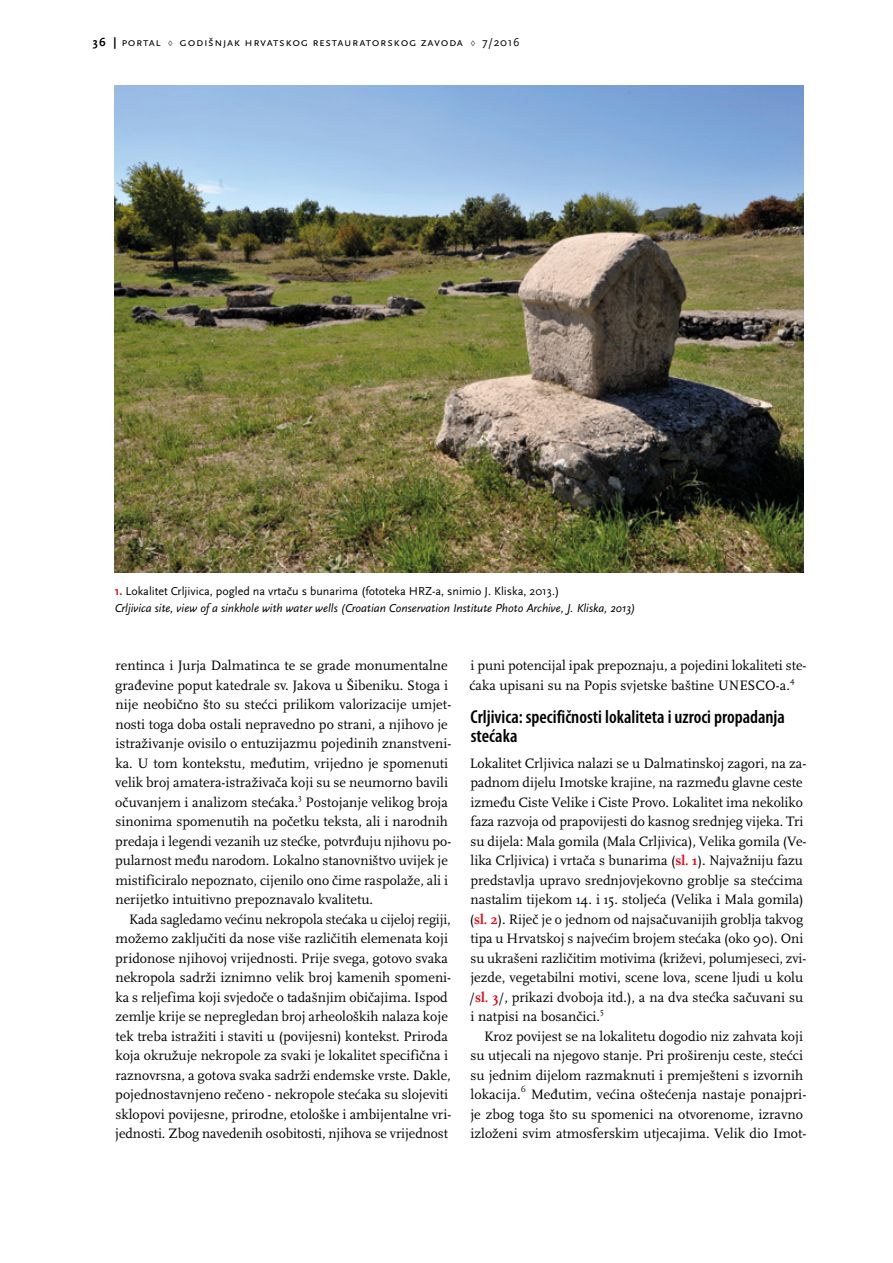
<style>
.page{position:relative;width:893px;height:1263px;background:#fff}
.page>*{position:absolute;margin:0;border:0;box-sizing:border-box;transform-origin:0 0}
.t1{font:600 condensed 18.75px/19.5px "Myriad Pro";color:#000}
.t2{font:14.25px/19.5px "Scala Pro";color:#000}
.t3{font:italic 12px/16.5px "Scala Sans Pro";color:#000}
.t4{font:12px "Scala Sans Pro";letter-spacing:.05em;color:#000}
.t5{font:8.55px "Scala Pro";color:#000}
.s1{font-weight:700}
.s2{font-family:"Scala Pro"}
.s3{font-weight:700;font-style:normal;color:#e30613}
.s4{font-style:normal}
.s5{font-weight:700;color:#e30613}
</style>
<div class="page">
<img style="left:115px;top:86px;width:689px;height:486px">
<p class="t4" style="left:93px;top:35px;width:428px"><span class="s1">36 |</span> portal <span class="s2">♢</span> Godišnjak Hrvatskog restauratorskog zavoda <span class="s2">♢</span> 7/2016</p>
<p class="t3" style="left:115px;top:583px;width:522px"><span class="s3">1.</span> <span class="s4">Lokalitet Crljivica, pogled na vrtaču s bunarima (fototeka HRZ-a, snimio J. Kliska, 2013.)<br></span>Crljivica site, view of a sinkhole with water wells (Croatian Conservation Institute Photo Archive, J. Kliska, 2013)</p>
<p class="t2" style="left:115px;top:656px;width:338px">rentinca i Jurja Dalmatinca te se grade monumentalne građevine poput katedrale sv. Jakova u Šibeniku. Stoga i nije neobično što su stećci prilikom valorizacije umjet&shy;nosti toga doba ostali nepravedno po strani, a njihovo je istraživanje ovisilo o entuzijazmu pojedinih znanstveni&shy;ka. U tom kontekstu, međutim, vrijedno je spomenuti velik broj amatera-istraživača koji su se neumorno bavili očuvanjem i analizom stećaka.</p>
<p class="t5" style="left:298px;top:792px;width:5px">3</p>
<p class="t2" style="left:115px;top:792px;width:337px;text-indent:190px">Postojanje velikog broja sinonima spomenutih na početku teksta, ali i narodnih predaja i legendi vezanih uz stećke, potvrđuju njihovu po&shy;pularnost među narodom. Lokalno stanovništvo uvijek je mistificiralo nepoznato, cijenilo ono čime raspolaže, ali i nerijetko intuitivno prepoznavalo kvalitetu.</p>
<p class="t2" style="left:115px;top:909px;width:337px;text-indent:14px">Kada sagledamo većinu nekropola stećaka u cijeloj regiji, možemo zaključiti da nose više različitih elemenata koji pridonose njihovoj vrijednosti. Prije svega, gotovo svaka nekropola sadrži iznimno velik broj kamenih spomeni&shy;ka s reljefima koji svjedoče o tadašnjim običajima. Ispod zemlje krije se nepregledan broj arheoloških nalaza koje tek treba istražiti i staviti u (povijesni) kontekst. Priroda koja okružuje nekropole za svaki je lokalitet specifična i raznovrsna, a gotova svaka sadrži endemske vrste. Dakle, pojednostavnjeno rečeno - nekropole stećaka su slojeviti sklopovi povijesne, prirodne, etološke i ambijentalne vri&shy;jednosti. Zbog navedenih osobitosti, njihova se vrijednost</p>
<p class="t2" style="left:469px;top:656px;width:338px">i puni potencijal ipak prepoznaju, a pojedini lokaliteti ste&shy;ćaka upisani su na Popis svjetske baštine UNESCO-a.</p>
<p class="t5" style="left:790px;top:675px;width:6px">4</p>
<h1 class="t1" style="left:470px;top:706px;width:316px">Crljivica: specifičnosti lokaliteta i uzroci propadanja stećaka</h1>
<p class="t2" style="left:469px;top:753px;width:339px">Lokalitet Crljivica nalazi se u Dalmatinskoj zagori, na za&shy;padnom dijelu Imotske krajine, na razmeđu glavne ceste između Ciste Velike i Ciste Provo. Lokalitet ima nekoliko faza razvoja od prapovijesti do kasnog srednjeg vijeka. Tri su dijela: Mala gomila (Mala Crljivica), Velika gomila (Ve&shy;lika Crljivica) i vrtača s bunarima (<span class="s5">sl. 1</span>). Najvažniju fazu predstavlja upravo srednjovjekovno groblje sa stećcima nastalim tijekom 14. i 15. stoljeća (Velika i Mala gomila) (<span class="s5">sl. 2</span>). Riječ je o jednom od najsačuvanijih groblja takvog tipa u Hrvatskoj s najvećim brojem stećaka (oko 90). Oni su ukrašeni različitim motivima (križevi, polumjeseci, zvi&shy;jezde, vegetabilni motivi, scene lova, scene ljudi u kolu /<span class="s5">sl. 3</span>/, prikazi dvoboja itd.), a na dva stećka sačuvani su i natpisi na bosančici.</p>
<p class="t5" style="left:600px;top:1006px;width:5px">5</p>
<p class="t2" style="left:470px;top:1026px;width:334px;text-align:justify;text-indent:14px">Kroz povijest se na lokalitetu dogodio niz zahvata koji su utjecali na njegovo stanje. Pri proširenju ceste, stećci su jednim dijelom razmaknuti i premješteni s izvornih lokacija.</p>
<p class="t5" style="left:521px;top:1084px;width:7px">6</p>
<p class="t2" style="left:470px;top:1085px;width:337px;text-indent:61px">Međutim, većina oštećenja nastaje ponajpri&shy;je zbog toga što su spomenici na otvorenome, izravno izloženi svim atmosferskim utjecajima. Velik dio Imot-</p>
</div>
